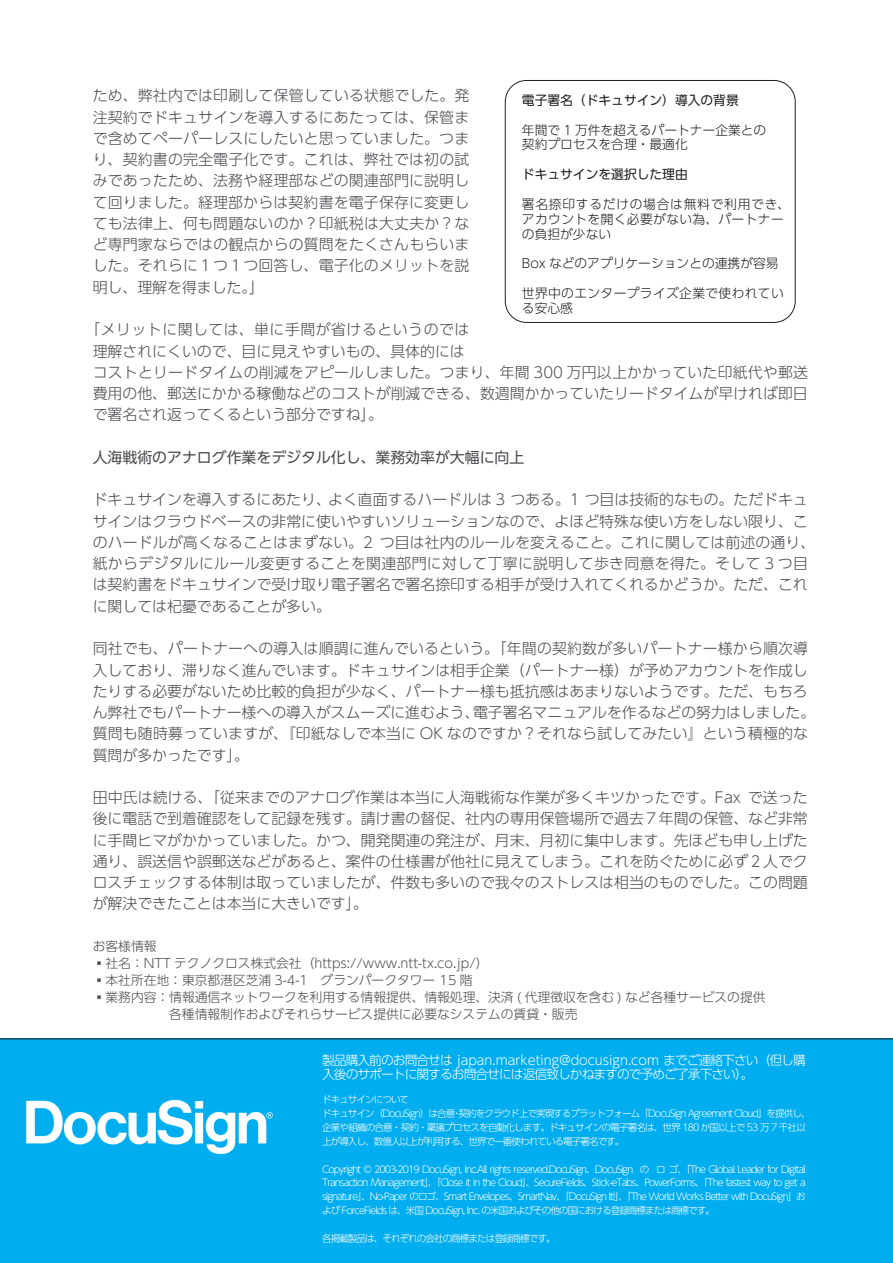
<style>
.page{position:relative;width:893px;height:1263px;background:#fff}
.page>*{position:absolute;margin:0;border:0;box-sizing:border-box;transform-origin:0 0}
.t1{font:300 14.85px/21.3px "UD Shin Go Pro";color:#4a4c50}
.t2{font:14.85px "UD Shin Go Pro";color:#4a4c50}
.t3{font:300 12.75px/17px "UD Shin Go Pro";color:#4a4c50}
.t4{font:300 12.75px/14.9px "UD Shin Go Pro";letter-spacing:.015em;color:#231f20}
.t5{font:300 12.75px/13.8px "UD Shin Go Pro";letter-spacing:-.075em;color:#fff}
.t6{font:12.75px "UD Shin Go Pro";color:#231f20}
.t7{font:300 9.6px/13.8px "UD Shin Go Pro";letter-spacing:-.1em;color:#fff}
</style>
<div class="page">
<div style="left:0;top:1039px;width:893px;height:224px;background:#00aeef"></div>
<img style="left:0;top:1055px;width:324px;height:133px">
<div style="left:505px;top:80px;width:290px;height:243px;border:1px solid #231f20;border-radius:21px"></div>
<p class="t1" style="left:93px;top:85px;width:378px;text-align:justify">ため、弊社内では印刷して保管している状態でした。発注契約でドキュサインを導入するにあたっては、保管まで含めてペーパーレスにしたいと思っていました。つまり、契約書の完全電子化です。これは、弊社では初の試みであったため、法務や経理部などの関連部門に説明して回りました。経理部からは契約書を電子保存に変更しても法律上、何も問題ないのか？印紙税は大丈夫か？など専門家ならではの観点からの質問をたくさんもらいました。それらに１つ１つ回答し、電子化のメリットを説明し、理解を得ました「。</p>
<p class="t1" style="left:93px;top:318px;width:717px;text-indent:-7px">「メリットに関しては、単に手間が省けるというのでは<br>理解されにくいので、目に見えやすいもの、具体的には<br>コストとリードタイムの削減をアピールしました。つまり、年間 300 万円以上かかっていた印紙代や郵送費用の他、郵送にかかる稼働などのコストが削減できる、数週間かかっていたリードタイムが早ければ即日で署名され返ってくるという部分ですね。「</p>
<p class="t2" style="left:93px;top:445px;width:433px">人海戦術のアナログ作業をデジタル化し、業務効率が大幅に向上</p>
<p class="t1" style="left:328px;top:489px;width:481px">よく直面するハードルは 3 つある。1 つ目は技術的なもの。ただドキュ</p>
<p class="t6" style="left:522px;top:90px;width:218px">電子署名（ドキュサイン）導入の背景</p>
<p class="t4" style="left:522px;top:122px;width:246px">年間で 1 万件を超えるパートナー企業との契約プロセスを合理・最適化</p>
<p class="t6" style="left:522px;top:164px;width:167px">ドキュサインを選択した理由</p>
<p class="t4" style="left:522px;top:196px;width:270px">署名捺印するだけの場合は無料で利用でき、アカウントを開く必要がない為、パートナーの負担が少ない</p>
<p class="t4" style="left:522px;top:256px;width:258px">Box などのアプリケーションとの連携が容易</p>
<p class="t4" style="left:522px;top:285px;width:263px">世界中のエンタープライズ企業で使われている安心感</p>
<p class="t1" style="left:93px;top:489px;width:240px">ドキュサインを導入するにあたり、</p>
<p class="t1" style="left:93px;top:510px;width:717px">サインはクラウドベースの非常に使いやすいソリューションなので、よほど特殊な使い方をしない限り、こ</p>
<p class="t1" style="left:380px;top:531px;width:437px">つ目は社内のルールを変えること。これに関しては前述の通り、</p>
<p class="t1" style="left:93px;top:531px;width:717px">のハードルが高くなることはまずない。2<br>紙からデジタルにルール変更することを関連部門に対して丁寧に説明して歩き同意を得た。そして 3 つ目は契約書をドキュサインで受け取り電子署名で署名捺印する相手が受け入れてくれるかどうか。ただ、これに関しては杞憂であることが多い。</p>
<p class="t1" style="left:93px;top:637px;width:717px">同社でも、パートナーへの導入は順調に進んでいるという。「年間の契約数が多いパートナー様から順次導</p>
<p class="t1" style="left:93px;top:659px;width:716px">入しており、滞りなく進んでいます。ドキュサインは相手企業（パートナー様）が予めアカウントを作成し</p>
<p class="t1" style="left:93px;top:680px;width:716px">たりする必要がないため比較的負担が少なく、パートナー様も抵抗感はあまりないようです。ただ、もちろ</p>
<p class="t1" style="left:473px;top:701px;width:344px">電子署名マニュアルを作るなどの努力はしました。</p>
<p class="t1" style="left:93px;top:701px;width:717px">ん弊社でもパートナー様への導入がスムーズに進むよう、<br>質問も随時募っていますが、『印紙なしで本当に OK なのですか？それなら試してみたい』という積極的な質問が多かったです。「</p>
<p class="t1" style="left:748px;top:786px;width:61px">で送った</p>
<p class="t1" style="left:93px;top:786px;width:717px">田中氏は続ける、「従来までのアナログ作業は本当に人海戦術な作業が多くキツかったです。Fax<br>後に電話で到着確認をして記録を残す。請け書の督促、社内の専用保管場所で過去７年間の保管、など非常に手間ヒマがかかっていました。かつ、開発関連の発注が、月末、月初に集中します。先ほども申し上げた通り、誤送信や誤郵送などがあると、案件の仕様書が他社に見えてしまう。これを防ぐために必ず２人でクロスチェックする体制は取っていましたが、件数も多いので我々のストレスは相当のものでした。この問題が解決できたことは本当に大きいです。「</p>
<p class="t3" style="left:93px;top:937px;width:65px">お客様情報</p>
<p class="t3" style="left:93px;top:954px;width:397px">▪社名：NTT テクノクロス株式会社（https://www.ntt-tx.co.jp (/</p>
<p class="t3" style="left:93px;top:971px;width:381px">▪本社所在地：東京都港区芝浦 3-4-1　グランパークタワー 15 階</p>
<p class="t3" style="left:169px;top:988px;width:598px;text-indent:-76px">▪業務内容：情報通信ネットワークを利用する情報提供、情報処理、決済 ( 代理徴収を含む ) など各種サービスの提供各種情報制作およびそれらサービス提供に必要なシステムの賃貸・販売</p>
<p class="t5" style="left:322px;top:1052px;width:485px">製品購入前のお問合せは japan.marketing@docusign.com までご連絡下さい（但し購入後のサポートに関するお問合せには返信致しかねますので予めご了承下さい。(</p>
<p class="t7" style="left:322px;top:1092px;width:490px">ドキュサインについて<br>ドキュサイン（DocuSign）は合意契約をクラウド上で実現するプラットフォーム「DocuSign Agreement Cloud」を提供し、</p>
<p class="t7" style="left:322px;top:1106px;width:485px;text-indent:130px">・<br>企業や組織の合意・契約・稟議プロセスを自動化します。ドキュサインの電子署名は、世界 180 か国以上で 53 万 7 千社以上が導入し、数億人以上が利用する、世界で一番使われている電子署名です。</p>
<p class="t7" style="left:656px;top:1161px;width:151px">ロゴ、「The Global Leader for Digital</p>
<p class="t7" style="left:322px;top:1161px;width:485px">Copyright © 2003-2019 DocuSign, Inc.All rights reserved.DocuSign、DocuSign<br>Transaction Management」、「Close init the Cloud」、SecureFields、Stick-eTabs、PowerForms、「The fastest way to get a signature」、No-Paper のロゴ、Smart Envelopes、SmartNav、「DocuSign It!」、「The World Works Better with DocuSign」および ForceFields は、米国 DocuSign, Inc. の米国およびその他の国における登録商標または商標です。</p>
<p class="t7" style="left:322px;top:1231px;width:235px">各掲載製品は、それぞれの会社の商標または登録商標です。</p>
<p class="t7" style="left:640px;top:1161px;width:11px">の</p>
</div>
